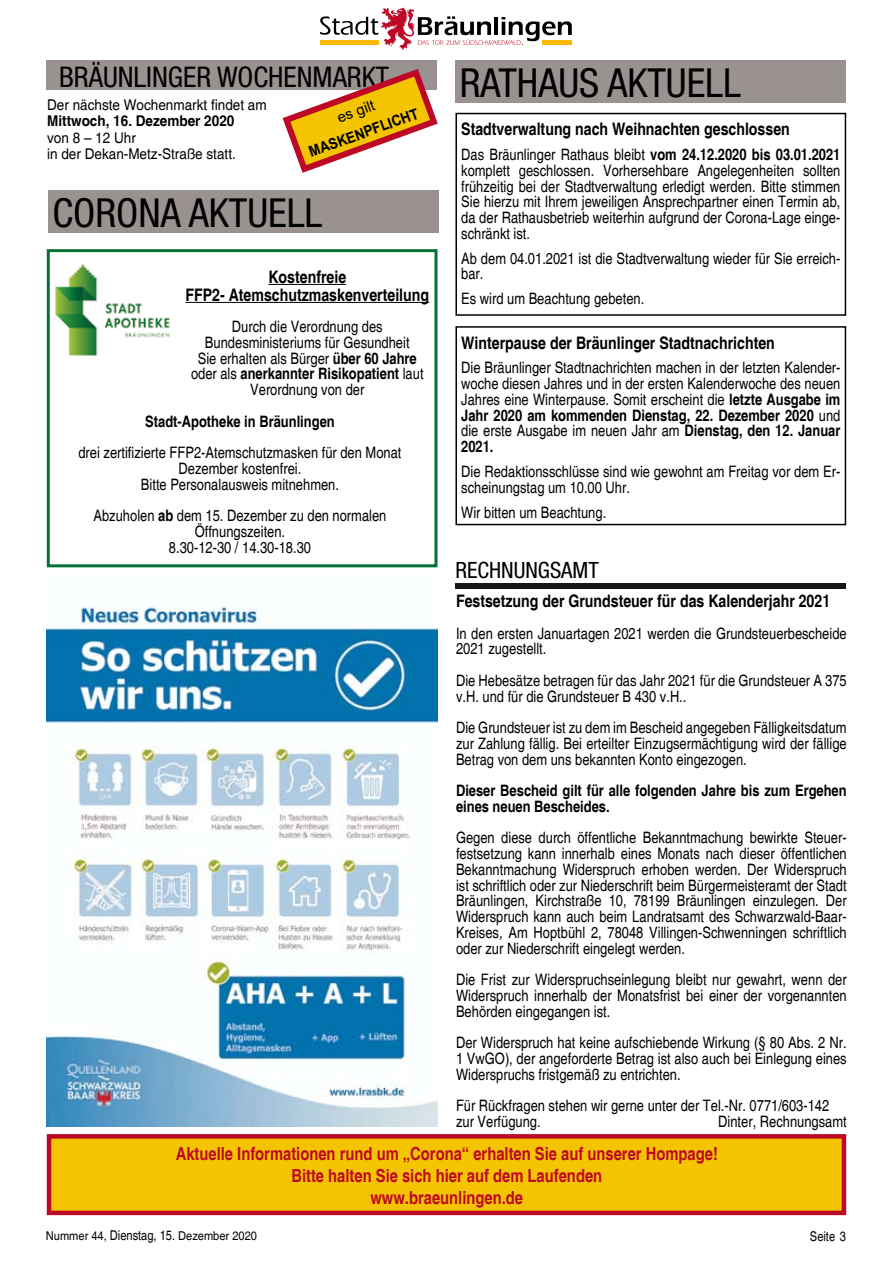
<style>
.page{position:relative;width:893px;height:1263px;background:#fff}
.page>*{position:absolute;margin:0;border:0;box-sizing:border-box;transform-origin:0 0}
.t1{font:condensed 40.05px "Helvetica Neue LT Std";color:#000}
.t2{font:condensed 28.5px "Helvetica Neue LT Std";color:#000}
.t3{font:condensed 22.5px "Helvetica Neue LT Std";color:#000}
.t4{font:700 condensed 18px/21.6px "Helvetica";color:#bd0926;text-align:center}
.t5{font:700 condensed 17.25px/18px "Helvetica";color:#000;text-align:center}
.t6{font:condensed 15.75px/15.8px "Helvetica";color:#000;text-align:justify}
.t7{font:700 condensed 15.75px/15.8px "Helvetica";color:#000}
.t8{font:700 15px "Arial";color:#000;scale:.9 1}
.t9{font:15px "Arial";color:#000}
.t10{font:condensed 14.85px/16.5px "Helvetica";color:#000;scale:1.11 1}
.t11{font:700 condensed 14.85px "Helvetica";color:#000;scale:1.11 1}
.t12{font:condensed 13.5px "Helvetica";color:#000}
.t13{font:condensed 12.15px "Helvetica";color:#000;scale:1.11 1}
.s1{font-weight:700}
.s2{font-size:13.5px}
</style>
<div class="page">
<svg style="left:320px;top:8px;width:252px;height:42px"></svg>
<div style="left:46px;top:60px;width:391px;height:30px;background:#9a9291"></div>
<svg style="left:282px;top:69px;width:156px;height:104px"></svg>
<div style="left:49px;top:1136px;width:795px;height:77px;background:#f5c400"></div>
<div style="left:47px;top:1134px;width:799px;height:81px;border:4px solid #bd0926"></div>
<div style="left:48px;top:190px;width:391px;height:42px;background:#9a9291"></div>
<img style="left:47px;top:607px;width:390px;height:519px">
<hr style="left:268px;top:284px;width:78px;height:1px;background:#000">
<hr style="left:185px;top:302px;width:244px;height:1px;background:#000">
<div style="left:47px;top:249px;width:390px;height:318px;border:3px solid #057235"></div>
<img style="left:55px;top:264px;width:115px;height:92px">
<div style="left:455px;top:60px;width:391px;height:43px;background:#9a9291"></div>
<div style="left:455px;top:113px;width:391px;height:203px;border:2px solid #000"></div>
<div style="left:455px;top:326px;width:391px;height:199px;border:2px solid #000"></div>
<div style="left:455px;top:583px;width:391px;height:5px;background:#1a161b"></div>
<h2 class="t2" style="left:59px;top:61px;width:331px">BRÄUNLINGER WOCHENMARKT</h2>
<p class="t9" style="left:334px;top:108px;width:41px;rotate:-20deg">es gilt</p>
<p class="t10" style="left:47px;top:96px;width:199px">Der nächste Wochenmarkt findet am</p>
<p class="t11" style="left:47px;top:112px;width:170px">Mittwoch, 16. Dezember 2020</p>
<p class="t10" style="left:47px;top:129px;width:172px">von 8 – 12 Uhr<br>in der Dekan-Metz-Straße statt.</p>
<p class="t8" style="left:306px;top:142px;width:130px;rotate:-20deg">MASKENPFLICHT</p>
<h1 class="t1" style="left:52px;top:190px;width:272px">CORONA AKTUELL</h1>
<p class="t5" style="left:185px;top:268px;width:245px">Kostenfreie<br>FFP2- Atemschutzmaskenverteilung</p>
<p class="t6" style="left:191px;top:319px;width:234px;text-align:center">Durch die Verordnung des<br>Bundesministeriums für Gesundheit<br>Sie erhalten als Bürger <span class="s1">über 60 Jahre </span>oder als <span class="s1">anerkannter Risikopatient</span> laut<br>Verordnung von der</p>
<p class="t7" style="left:145px;top:413px;width:191px">Stadt-Apotheke in Bräunlingen</p>
<p class="t6" style="left:78px;top:445px;width:325px;text-align:center">drei zertifizierte FFP2-Atemschutzmasken für den Monat<br>Dezember kostenfrei.<br>Bitte Personalausweis mitnehmen.</p>
<p class="t6" style="left:94px;top:508px;width:294px;text-align:center">Abzuholen <span class="s1">ab</span> dem 15. Dezember zu den normalen<br>Öffnungszeiten.<br>8.30-12-30 / 14.30-18.30</p>
<h1 class="t1" style="left:460px;top:60px;width:283px">RATHAUS AKTUELL</h1>
<p class="t5" style="left:461px;top:120px;width:330px">Stadtverwaltung nach Weihnachten geschlossen</p>
<p class="t6" style="left:461px;top:147px;width:381px">Das Bräunlinger Rathaus bleibt <span class="s1">vom 24.12.2020 bis 03.01.2021 </span>komplett geschlossen. Vorhersehbare Angelegenheiten sollten frühzeitig bei der Stadtverwaltung erledigt werden. Bitte stimmen Sie hierzu mit Ihrem jeweiligen Ansprechpartner einen Termin ab, da der Rathausbetrieb weiterhin aufgrund der Corona-Lage einge&shy;schränkt ist.</p>
<p class="t6" style="left:461px;top:250px;width:381px">Ab dem 04.01.2021 ist die Stadtverwaltung wieder für Sie erreich&shy;bar.</p>
<p class="t6" style="left:461px;top:291px;width:185px">Es wird um Beachtung gebeten.</p>
<p class="t5" style="left:461px;top:334px;width:315px">Winterpause der Bräunlinger Stadtnachrichten</p>
<p class="t6" style="left:461px;top:360px;width:381px">Die Bräunlinger Stadtnachrichten machen in der letzten Kalender&shy;woche diesen Jahres und in der ersten Kalenderwoche des neuen Jahres eine Winterpause. Somit erscheint die <span class="s1">letzte Ausgabe im Jahr 2020 am kommenden Dienstag, 22. Dezember 2020</span> und die erste Ausgabe im neuen Jahr am <span class="s1">Dienstag, den 12. Januar 2021.</span></p>
<p class="t6" style="left:461px;top:464px;width:381px">Die Redaktionsschlüsse sind wie gewohnt am Freitag vor dem Er&shy;scheinungstag um 10.00 Uhr.</p>
<p class="t6" style="left:461px;top:504px;width:147px">Wir bitten um Beachtung.</p>
<h3 class="t3" style="left:455px;top:557px;width:145px">RECHNUNGSAMT</h3>
<p class="t5" style="left:456px;top:592px;width:376px">Festsetzung der Grundsteuer für das Kalenderjahr 2021</p>
<p class="t6" style="left:456px;top:625px;width:392px">In den ersten Januartagen 2021 werden die Grundsteuerbescheide<br>2021 zugestellt.</p>
<p class="t6" style="left:456px;top:673px;width:392px">Die Hebesätze betragen für das Jahr 2021 für die Grundsteuer A 375 v.H. und für die Grundsteuer B 430 v.H..</p>
<p class="t6" style="left:456px;top:720px;width:392px">Die Grundsteuer ist zu dem im Bescheid angegeben Fälligkeitsdatum zur Zahlung fällig. Bei erteilter Einzugsermächtigung wird der fällige Betrag von dem uns bekannten Konto eingezogen.</p>
<p class="t7" style="left:456px;top:783px;width:392px">Dieser Bescheid gilt für alle folgenden Jahre bis zum Ergehen eines neuen Bescheides.</p>
<p class="t6" style="left:456px;top:830px;width:392px">Gegen diese durch öffentliche Bekanntmachung bewirkte Steuer&shy;festsetzung kann innerhalb eines Monats nach dieser öffentlichen Bekanntmachung Widerspruch erhoben werden. Der Widerspruch ist schriftlich oder zur Niederschrift beim Bürgermeisteramt der Stadt Bräunlingen, Kirchstraße 10, 78199 Bräunlingen einzulegen. Der Widerspruch kann auch beim Landratsamt des Schwarzwald-Baar-Kreises, Am Hoptbühl 2, 78048 Villingen-Schwenningen schriftlich oder zur Niederschrift eingelegt werden.</p>
<p class="t6" style="left:456px;top:972px;width:392px">Die Frist zur Widerspruchseinlegung bleibt nur gewahrt, wenn der Widerspruch innerhalb der Monatsfrist bei einer der vorgenannten Behörden eingegangen ist.</p>
<p class="t6" style="left:456px;top:1035px;width:392px">Der Widerspruch hat keine aufschiebende Wirkung (§ 80 Abs. 2 Nr.<br>1 VwGO), der angeforderte Betrag ist also auch bei Einlegung eines Widerspruchs fristgemäß zu entrichten.</p>
<p class="t6" style="left:456px;top:1098px;width:375px">Für Rückfragen stehen wir gerne unter der Tel.-Nr. 0771/603-142 zur Verfügung.</p>
<p class="t6" style="left:718px;top:1114px;width:130px">Dinter, Rechnungsamt</p>
<p class="t4" style="left:176px;top:1143px;width:544px">Aktuelle Informationen rund um „Corona“ erhalten Sie auf unserer Hompage!<br>Bitte halten Sie sich hier auf dem Laufenden<br>www.braeunlingen.de</p>
<p class="t13" style="left:46px;top:1229px;width:192px">Nummer 44, <span class="s2">Dienstag, 15.</span> Dezember 2020</p>
<p class="t12" style="left:810px;top:1228px;width:27px">Seite</p>
</div>
